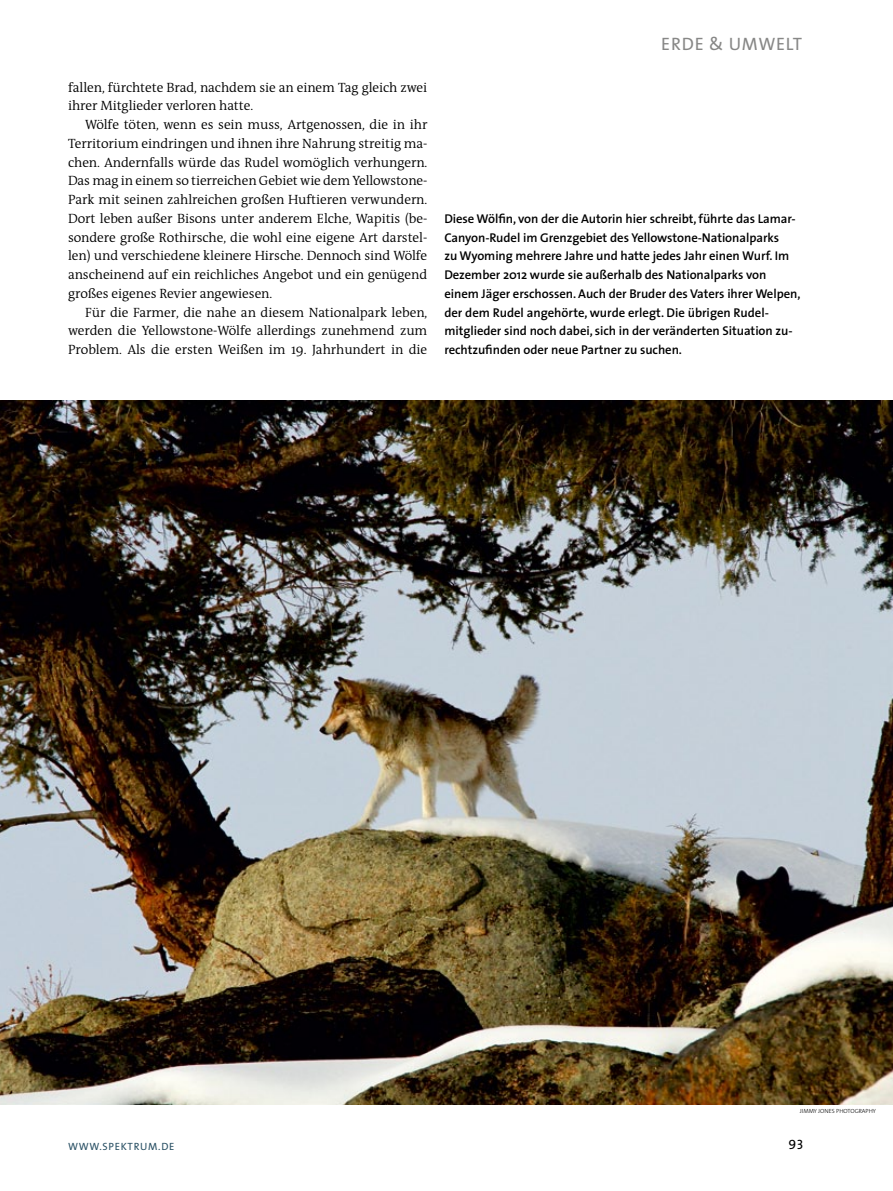
<style>
.page{position:relative;width:893px;height:1191px;background:#fff}
.page>*{position:absolute;margin:0;border:0;box-sizing:border-box;transform-origin:0 0}
.t1{font:18px "The Sans";color:#878786}
.t2{font:300 13.5px "The Antiqua B4";letter-spacing:-.005em;color:#000}
.t3{font:13.5px "The Sans Caps";color:#000}
.t4{font:600 12.75px/18.8px "The Sans";letter-spacing:-.005em;color:#000}
.t5{font:10.5px "The Sans";color:#284f63}
.t6{font:300 6px "The Sans";letter-spacing:.01em;color:#000}
</style>
<div class="page">
<img style="left:0;top:400px;width:893px;height:704px">
<p class="t2" style="left:68px;top:80px;width:361px">fallen, fürchtete Brad, nachdem sie an einem Tag gleich zwei</p>
<p class="t2" style="left:68px;top:99px;width:187px">ihrer Mitglieder verloren hatte.</p>
<p class="t2" style="left:85px;top:117px;width:344px">Wölfe töten, wenn es sein muss, Artgenossen, die in ihr</p>
<p class="t2" style="left:68px;top:136px;width:361px">Territorium eindringen und ihnen ihre Nahrung streitig ma-</p>
<p class="t2" style="left:68px;top:155px;width:361px">chen. Andernfalls würde das Rudel womöglich verhungern.</p>
<p class="t2" style="left:68px;top:174px;width:361px">Das mag in einem so tierreichen Gebiet wie dem Yellowstone-</p>
<p class="t2" style="left:68px;top:192px;width:361px">Park mit seinen zahlreichen großen Huftieren verwundern.</p>
<p class="t2" style="left:68px;top:211px;width:361px">Dort leben außer Bisons unter anderem Elche, Wapitis (be-</p>
<p class="t2" style="left:68px;top:230px;width:361px">sondere große Rothirsche, die wohl eine eigene Art darstel-</p>
<p class="t2" style="left:68px;top:249px;width:361px">len) und verschiedene kleinere Hirsche. Dennoch sind Wölfe</p>
<p class="t2" style="left:68px;top:267px;width:361px">anscheinend auf ein reichliches Angebot und ein genügend</p>
<p class="t2" style="left:68px;top:286px;width:206px">großes eigenes Revier angewiesen.</p>
<p class="t2" style="left:85px;top:305px;width:344px">Für die Farmer, die nahe an diesem Nationalpark leben,</p>
<p class="t2" style="left:68px;top:324px;width:361px">werden die Yellowstone-Wölfe allerdings zunehmend zum</p>
<p class="t2" style="left:68px;top:342px;width:361px">Problem. Als die ersten Weißen im 19. Jahrhundert in die</p>
<p class="t1" style="left:661px;top:32px;width:19px">ERDE</p>
<p class="t1" style="left:709px;top:32px;width:48px">&amp; UMWE</p>
<p class="t1" style="left:786px;top:32px;width:15px">LT</p>
<p class="t4" style="left:444px;top:209px;width:358px">Diese Wölfin, von der die Autorin hier schreibt, führte das Lamar-Canyon-Rudel im Grenzgebiet des Yellowstone-Nationalparks<br>zu Wyoming mehrere Jahre und hatte jedes Jahr einen Wurf. Im Dezember 2012 wurde sie außerhalb des Nationalparks von einem Jäger erschossen. Auch der Bruder des Vaters ihrer Welpen, der dem Rudel angehörte, wurde erlegt. Die übrigen Rudel&shy;mitglieder sind noch dabei, sich in der veränderten Situation zu&shy;rechtzufinden oder neue Partner zu suchen.</p>
<p class="t6" style="left:800px;top:1106px;width:7px">JIMMY</p>
<p class="t6" style="left:818px;top:1106px;width:59px">JON ES PHOTOGRAPHY</p>
<p class="t5" style="left:68px;top:1139px;width:12px">WWW</p>
<p class="t5" style="left:99px;top:1139px;width:11px">.SPEKTRUM</p>
<p class="t5" style="left:158px;top:1139px;width:10px">.DE</p>
<p class="t3" style="left:788px;top:1136px;width:17px">93</p>
</div>
